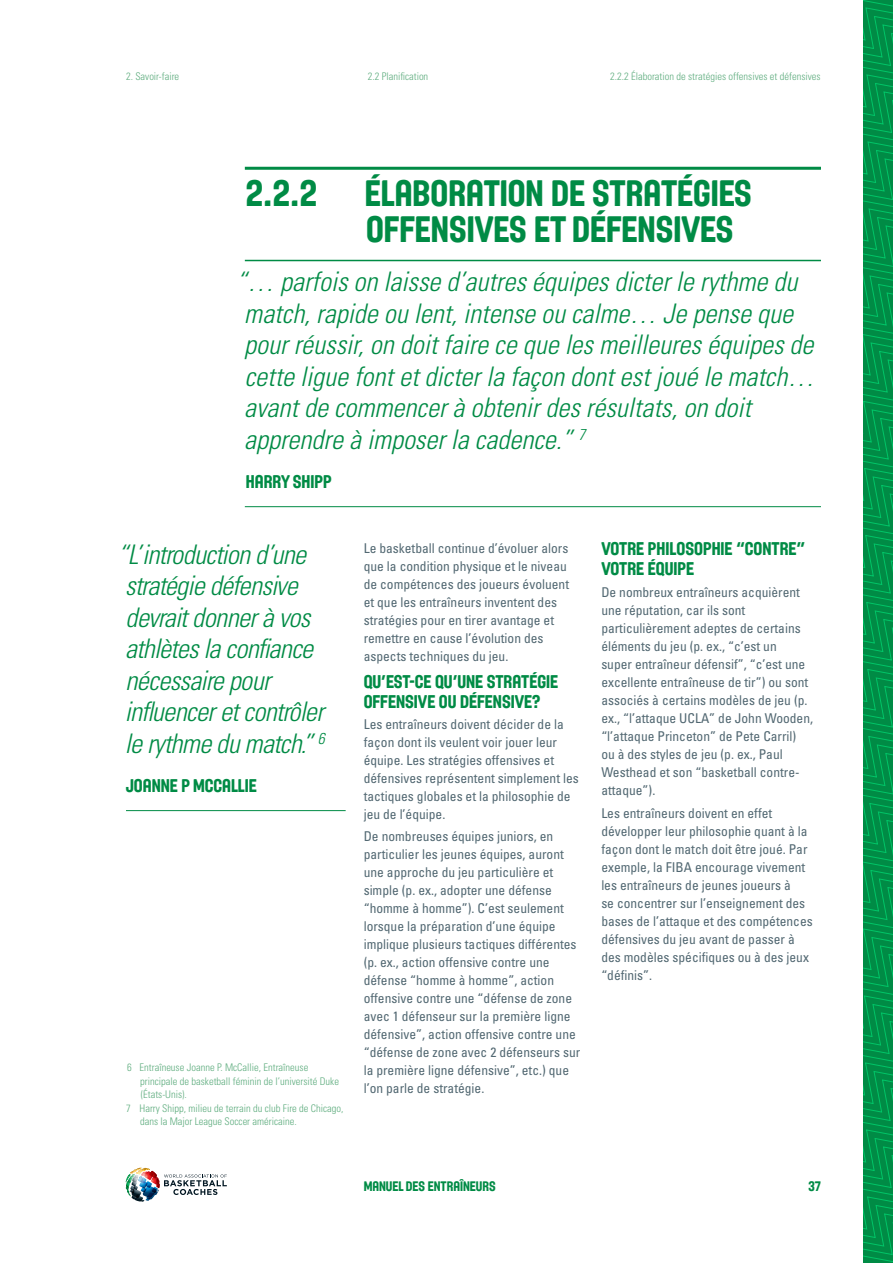
<style>
.page{position:relative;width:893px;height:1263px;background:#fff}
.page>*{position:absolute;margin:0;border:0;box-sizing:border-box;transform-origin:0 0}
.t1{font:36px/36px "Fiba";color:#008b45}
.t2{font:italic 300 condensed 27px/31.5px "Univers";color:#008b45}
.t3{font:italic 300 condensed 27px/31.5px "Univers";letter-spacing:-.025em;color:#008b45}
.t4{font:18px/19.5px "Fiba";color:#008b45}
.t5{font:condensed 13.5px/18px "Univers";color:#526872}
.t6{font:13.5px "Fiba";color:#008b45}
.t7{font:300 condensed 10.5px "Univers";color:#5fad7f}
</style>
<div class="page">
<hr style="left:245px;top:167px;width:576px;height:3px;background:#008b45">
<hr style="left:245px;top:260px;width:576px;height:1px;background:#008b45">
<hr style="left:245px;top:506px;width:576px;height:1px;background:#008b45">
<hr style="left:126px;top:810px;width:220px;height:1px;background:#008b45">
<svg style="left:863px;top:0;width:30px;height:1263px;background:#009349"></svg>
<img style="left:126px;top:1168px;width:101px;height:34px">
<p class="t7" style="left:126px;top:70px;width:55px">2. Savoir-faire</p>
<p class="t7" style="left:368px;top:70px;width:62px">2.2 Planification</p>
<p class="t7" style="left:610px;top:70px;width:212px">2.2.2 Élaboration de stratégies offensives et défensives</p>
<h1 class="t1" style="left:246px;top:173px;width:73px">2.2.2</h1>
<h1 class="t1" style="left:365px;top:173px;width:389px">ÉLABORATION DE STRATÉGIES<br>OFFENSIVES ET DÉFENSIVES</h1>
<p class="t2" style="left:237px;top:266px;width:579px">“… parfois on laisse d’autres équipes dicter le rythme du match, rapide ou lent, intense ou calme… Je pense que pour réussir, on doit faire ce que les meilleures équipes de cette ligue font et dicter la façon dont est joué le match… avant de commencer à obtenir des résultats, on doit apprendre à imposer la cadence.” <sup>7</sup></p>
<h3 class="t4" style="left:246px;top:471px;width:87px">HARRY SHIPP</h3>
<h2 class="t3" style="left:118px;top:538px;width:208px">“L’introduction d’une stratégie défensive devrait donner à vos athlètes la confiance nécessaire pour influencer et contrôler le rythme du match.” <sup>6</sup></h2>
<h3 class="t4" style="left:126px;top:775px;width:133px">JOANNE P MCCALLIE</h3>
<p class="t7" style="left:127px;top:1061px;width:183px">6 Entraîneuse Joanne P. McCallie, Entraîneuse</p>
<p class="t7" style="left:140px;top:1074px;width:200px">principale de basketball féminin de l’université Duke</p>
<p class="t7" style="left:141px;top:1088px;width:48px">(États-Unis).</p>
<p class="t7" style="left:126px;top:1102px;width:219px">7 Harry Shipp, milieu de terrain du club Fire de Chicago,</p>
<p class="t7" style="left:140px;top:1115px;width:158px">dans la Major League Soccer américaine.</p>
<p class="t5" style="left:364px;top:539px;width:207px">Le basketball continue d’évoluer alors que la condition physique et le niveau de compétences des joueurs évoluent et que les entraîneurs inventent des stratégies pour en tirer avantage et remettre en cause l’évolution des aspects techniques du jeu.</p>
<h3 class="t4" style="left:364px;top:671px;width:196px">QU’EST-CE QU’UNE STRATÉGIE<br>OFFENSIVE OU DÉFENSIVE?</h3>
<p class="t5" style="left:364px;top:715px;width:217px">Les entraîneurs doivent décider de la façon dont ils veulent voir jouer leur équipe. Les stratégies offensives et défensives représentent simplement les tactiques globales et la philosophie de jeu de l’équipe.</p>
<p class="t5" style="left:364px;top:827px;width:218px">De nombreuses équipes juniors, en particulier les jeunes équipes, auront une approche du jeu particulière et simple (p. ex., adopter une défense “homme à homme”). C’est seulement lorsque la préparation d’une équipe implique plusieurs tactiques différentes (p. ex., action offensive contre une défense “homme à homme”, action offensive contre une “défense de zone avec 1 défenseur sur la première ligne défensive”, action offensive contre une “défense de zone avec 2 défenseurs sur la première ligne défensive”, etc.) que l’on parle de stratégie.</p>
<h3 class="t4" style="left:601px;top:538px;width:206px">VOTRE PHILOSOPHIE “CONTRE”<br>VOTRE ÉQUIPE</h3>
<p class="t5" style="left:601px;top:583px;width:213px">De nombreux entraîneurs acquièrent une réputation, car ils sont particulièrement adeptes de certains éléments du jeu (p. ex., “c’est un<br>super entraîneur défensif”, “c’est une excellente entraîneuse de tir”) ou sont associés à certains modèles de jeu (p. ex., “l’attaque UCLA” de John Wooden, “l’attaque Princeton” de Pete Carril) ou à des styles de jeu (p. ex., Paul Westhead et son “basketball contre&shy;attaque”).</p>
<p class="t5" style="left:601px;top:804px;width:213px">Les entraîneurs doivent en effet développer leur philosophie quant à la façon dont le match doit être joué. Par exemple, la FIBA encourage vivement les entraîneurs de jeunes joueurs à<br>se concentrer sur l’enseignement des bases de l’attaque et des compétences défensives du jeu avant de passer à des modèles spécifiques ou à des jeux “définis”.</p>
<p class="t6" style="left:364px;top:1178px;width:133px">MANUEL DES ENTRAÎNEURS</p>
<p class="t6" style="left:809px;top:1178px;width:14px">37</p>
</div>
